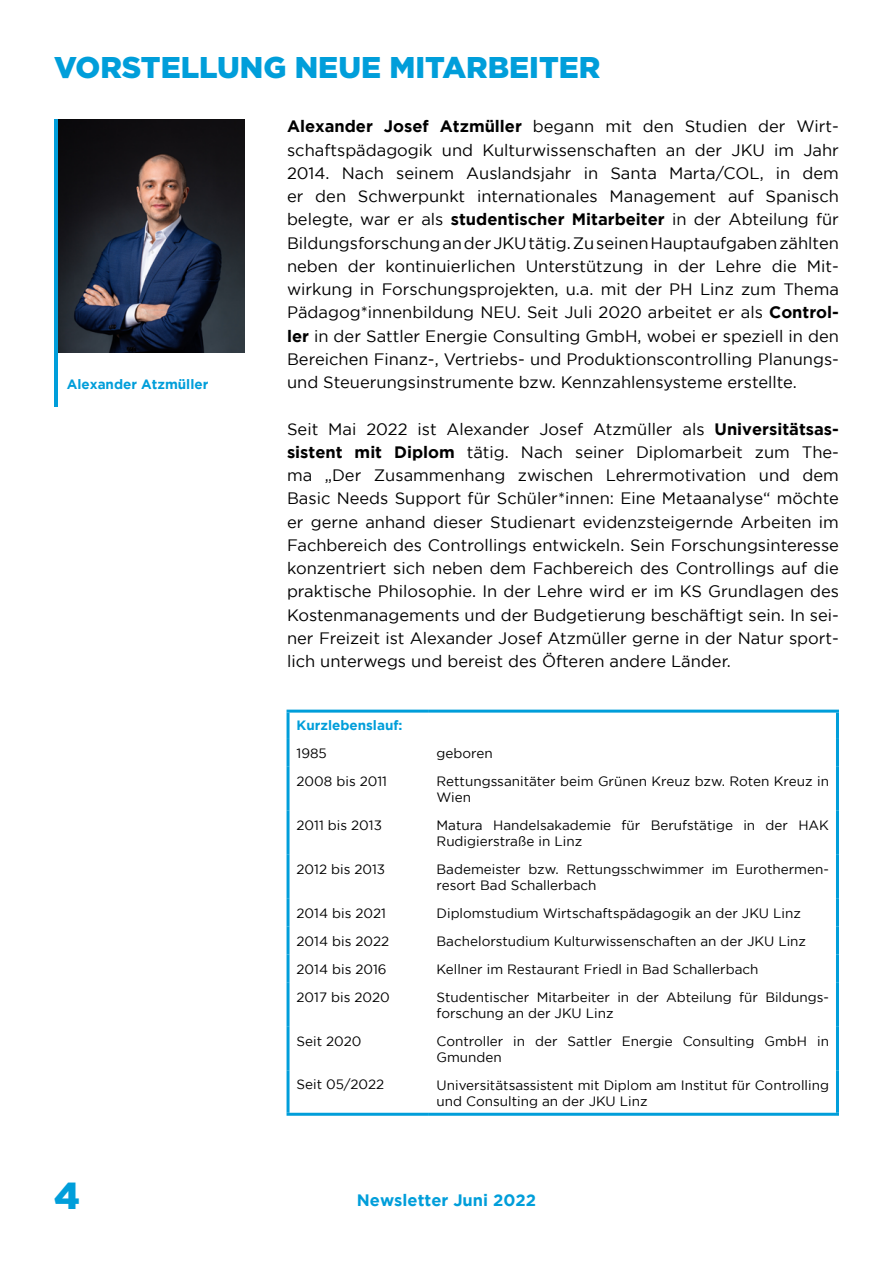
<style>
.page{position:relative;width:893px;height:1263px;background:#fff}
.page>*{position:absolute;margin:0;border:0;box-sizing:border-box;transform-origin:0 0}
.t1{font:900 37.5px "Gotham";color:#009eda}
.t2{font:900 30px "Gotham";color:#009eda}
.t3{font:16.5px/23.2px "Gotham";color:#000;text-align:justify}
.t4{font:700 16.5px "Gotham";color:#009eda}
.t5{font:13.5px/16.2px "Gotham";color:#000}
.t6{font:700 13.5px "Gotham";color:#009eda}
.s1{font-weight:700}
</style>
<div class="page">
<img style="left:58px;top:119px;width:186px;height:234px">
<hr style="left:287px;top:710px;width:141px;height:3px;background:#009eda">
<hr style="left:287px;top:713px;width:3px;height:26px;background:#009eda">
<hr style="left:428px;top:710px;width:411px;height:3px;background:#009eda">
<hr style="left:836px;top:713px;width:3px;height:26px;background:#009eda">
<hr style="left:287px;top:739px;width:3px;height:28px;background:#009eda">
<hr style="left:836px;top:739px;width:3px;height:28px;background:#009eda">
<hr style="left:287px;top:767px;width:3px;height:44px;background:#009eda">
<hr style="left:836px;top:767px;width:3px;height:44px;background:#009eda">
<hr style="left:287px;top:811px;width:3px;height:44px;background:#009eda">
<hr style="left:836px;top:811px;width:3px;height:44px;background:#009eda">
<hr style="left:287px;top:855px;width:3px;height:44px;background:#009eda">
<hr style="left:836px;top:855px;width:3px;height:44px;background:#009eda">
<hr style="left:287px;top:899px;width:3px;height:27px;background:#009eda">
<hr style="left:836px;top:899px;width:3px;height:27px;background:#009eda">
<hr style="left:287px;top:926px;width:3px;height:28px;background:#009eda">
<hr style="left:836px;top:926px;width:3px;height:28px;background:#009eda">
<hr style="left:287px;top:954px;width:3px;height:28px;background:#009eda">
<hr style="left:836px;top:954px;width:3px;height:28px;background:#009eda">
<hr style="left:287px;top:982px;width:3px;height:44px;background:#009eda">
<hr style="left:836px;top:982px;width:3px;height:44px;background:#009eda">
<hr style="left:287px;top:1026px;width:3px;height:44px;background:#009eda">
<hr style="left:836px;top:1026px;width:3px;height:44px;background:#009eda">
<hr style="left:287px;top:1070px;width:3px;height:43px;background:#009eda">
<hr style="left:836px;top:1070px;width:3px;height:43px;background:#009eda">
<hr style="left:287px;top:1113px;width:141px;height:3px;background:#009eda">
<hr style="left:428px;top:1113px;width:411px;height:3px;background:#009eda">
<hr style="left:54px;top:119px;width:4px;height:288px;background:#009eda">
<h2 class="t2" style="left:54px;top:50px;width:548px">VORSTELLUNG NEUE MITARBEITER</h2>
<p class="t6" style="left:67px;top:377px;width:143px">Alexander Atzmüller</p>
<p class="t3" style="left:287px;top:115px;width:553px"><span class="s1">Alexander Josef Atzmüller</span> begann mit den Studien der Wirt&shy;schaftspädagogik und Kulturwissenschaften an der JKU im Jahr 2014. Nach seinem Auslandsjahr in Santa Marta/COL, in dem er den Schwerpunkt internationales Management auf Spanisch belegte, war er als <span class="s1">studentischer Mitarbeiter</span> in der Abteilung für Bildungsforschung an der JKU tätig. Zu seinen Hauptaufgaben zählten neben der kontinuierlichen Unterstützung in der Lehre die Mit&shy;wirkung in Forschungsprojekten, u.a. mit der PH Linz zum Thema Pädagog*innenbildung NEU. Seit Juli 2020 arbeitet er als <span class="s1">Control&shy;ler</span> in der Sattler Energie Consulting GmbH, wobei er speziell in den Bereichen Finanz-, Vertriebs- und Produktionscontrolling Planungs&shy;und Steuerungsinstrumente bzw. Kennzahlensysteme erstellte.</p>
<p class="t3" style="left:287px;top:417px;width:553px">Seit Mai 2022 ist Alexander Josef Atzmüller als <span class="s1">Universitätsas&shy;sistent mit Diplom</span> tätig. Nach seiner Diplomarbeit zum The&shy;ma „Der Zusammenhang zwischen Lehrermotivation und dem Basic Needs Support für Schüler*innen: Eine Metaanalyse“ möchte er gerne anhand dieser Studienart evidenzsteigernde Arbeiten im Fachbereich des Controllings entwickeln. Sein Forschungsinteresse konzentriert sich neben dem Fachbereich des Controllings auf die praktische Philosophie. In der Lehre wird er im KS Grundlagen des Kostenmanagements und der Budgetierung beschäftigt sein. In sei&shy;ner Freizeit ist Alexander Josef Atzmüller gerne in der Natur sport&shy;lich unterwegs und bereist des Öfteren andere Länder.</p>
<p class="t6" style="left:297px;top:718px;width:108px">Kurzlebenslauf:</p>
<p class="t5" style="left:297px;top:745px;width:32px">1985</p>
<p class="t5" style="left:437px;top:745px;width:58px">geboren</p>
<p class="t5" style="left:297px;top:773px;width:92px">2008 bis 2011</p>
<p class="t5" style="left:437px;top:773px;width:394px">Rettungssanitäter beim Grünen Kreuz bzw. Roten Kreuz in<br>Wien</p>
<p class="t5" style="left:297px;top:817px;width:87px">2011 bis 2013</p>
<p class="t5" style="left:437px;top:817px;width:394px">Matura Handelsakademie für Berufstätige in der HAK<br>Rudigierstraße in Linz</p>
<p class="t5" style="left:297px;top:861px;width:90px">2012 bis 2013</p>
<p class="t5" style="left:437px;top:861px;width:394px">Bademeister bzw. Rettungsschwimmer im Eurothermen&shy;resort Bad Schallerbach</p>
<p class="t5" style="left:297px;top:905px;width:91px">2014 bis 2021</p>
<p class="t5" style="left:437px;top:905px;width:366px">Diplomstudium Wirtschaftspädagogik an der JKU Linz</p>
<p class="t5" style="left:297px;top:933px;width:94px">2014 bis 2022</p>
<p class="t5" style="left:437px;top:933px;width:371px">Bachelorstudium Kulturwissenschaften an der JKU Linz</p>
<p class="t5" style="left:297px;top:961px;width:92px">2014 bis 2016</p>
<p class="t5" style="left:437px;top:961px;width:323px">Kellner im Restaurant Friedl in Bad Schallerbach</p>
<p class="t5" style="left:297px;top:988px;width:95px">2017 bis 2020</p>
<p class="t5" style="left:437px;top:988px;width:394px">Studentischer Mitarbeiter in der Abteilung für Bildungs&shy;forschung an der JKU Linz</p>
<p class="t5" style="left:297px;top:1032px;width:67px">Seit 2020</p>
<p class="t5" style="left:437px;top:1032px;width:394px">Controller in der Sattler Energie Consulting GmbH in<br>Gmunden</p>
<p class="t5" style="left:297px;top:1075px;width:89px">Seit 05/2022</p>
<p class="t5" style="left:437px;top:1076px;width:394px">Universitätsassistent mit Diplom am Institut für Controlling und Consulting an der JKU Linz</p>
<h1 class="t1" style="left:54px;top:1174px;width:27px">4</h1>
<p class="t4" style="left:357px;top:1191px;width:181px">Newsletter Juni 2022</p>
</div>
